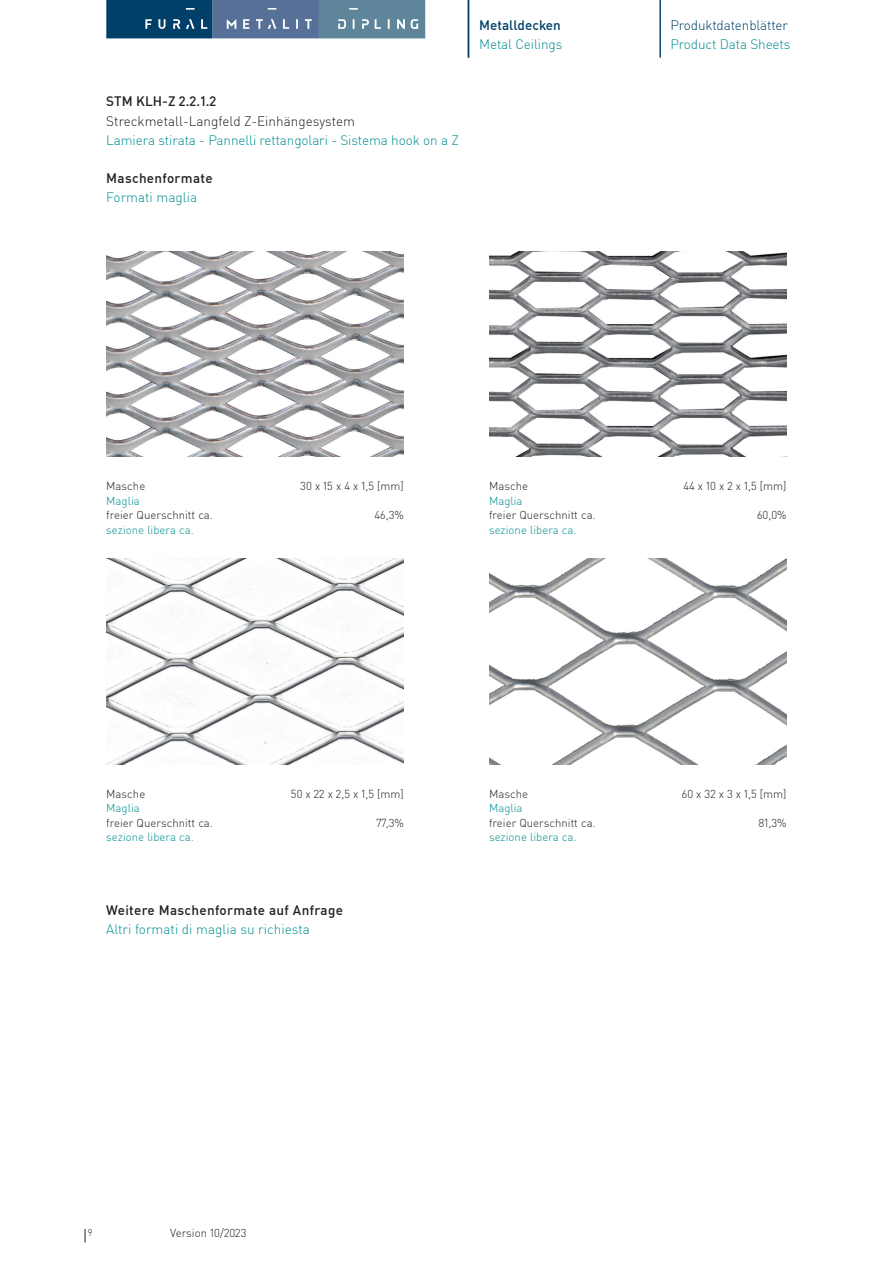
<style>
.page{position:relative;width:893px;height:1263px;background:#fff}
.page>*{position:absolute;margin:0;border:0;box-sizing:border-box;transform-origin:0 0}
.t1{font:300 13.5px "DIN Pro";letter-spacing:-.01em;color:#008e90}
.t2{font:500 13.5px "DIN Pro";letter-spacing:.025em;color:#231f20}
.t3{font:300 13.5px "DIN Pro";color:#231f20}
.t4{font:300 13.5px "DIN Pro";letter-spacing:-.01em;color:#004068}
.t5{font:500 13.5px "DIN Pro";letter-spacing:.005em;color:#004068}
.t6{font:300 11.4px "DIN Pro";color:#231f20}
.t7{font:300 11.4px "DIN Pro";color:#008e90}
.t8{font:300 9.6px "DIN Pro";color:#231f20}
</style>
<div class="page">
<svg style="left:106px;top:0;width:319px;height:38px;background:#466f8e"></svg>
<img style="left:106px;top:251px;width:298px;height:206px">
<img style="left:489px;top:251px;width:298px;height:206px">
<img style="left:106px;top:559px;width:298px;height:205px">
<img style="left:489px;top:559px;width:298px;height:205px">
<svg style="left:85px;top:1229px;width:1px;height:13px"></svg>
<hr style="left:468px;top:0;width:1px;height:58px;background:#004068">
<hr style="left:660px;top:0;width:1px;height:58px;background:#004068">
<p class="t2" style="left:106px;top:91px;width:112px">STM KLH-Z 2.2.1.2</p>
<p class="t3" style="left:106px;top:110px;width:250px">Streckmetall-Langfeld Z-Einhängesystem</p>
<p class="t1" style="left:106px;top:130px;width:354px">Lamiera stirata - Pannelli rettangolari - Sistema hook on a Z</p>
<p class="t2" style="left:106px;top:168px;width:108px">Maschenformate</p>
<p class="t1" style="left:106px;top:187px;width:93px">Formati maglia</p>
<p class="t5" style="left:479px;top:14px;width:83px">Metalldecken</p>
<p class="t4" style="left:670px;top:14px;width:119px">Produktdatenblätter</p>
<p class="t1" style="left:479px;top:34px;width:85px">Metal Ceilings</p>
<p class="t1" style="left:670px;top:34px;width:122px">Product Data Sheets</p>
<p class="t6" style="left:106px;top:478px;width:41px">Masche</p>
<p class="t6" style="left:300px;top:478px;width:105px">30 x 15 x 4 x 1,5 [mm]</p>
<p class="t6" style="left:106px;top:506px;width:108px">freier Querschnitt ca.</p>
<p class="t6" style="left:375px;top:506px;width:31px">46,3%</p>
<p class="t7" style="left:106px;top:492px;width:35px">Maglia</p>
<p class="t7" style="left:106px;top:521px;width:89px">sezione libera ca.</p>
<p class="t6" style="left:489px;top:478px;width:41px">Masche</p>
<p class="t6" style="left:683px;top:478px;width:105px">44 x 10 x 2 x 1,5 [mm]</p>
<p class="t6" style="left:489px;top:506px;width:108px">freier Querschnitt ca.</p>
<p class="t6" style="left:757px;top:506px;width:31px">60,0%</p>
<p class="t7" style="left:489px;top:492px;width:35px">Maglia</p>
<p class="t7" style="left:489px;top:521px;width:89px">sezione libera ca.</p>
<p class="t6" style="left:106px;top:785px;width:41px">Masche</p>
<p class="t6" style="left:291px;top:785px;width:114px">50 x 22 x 2,5 x 1,5 [mm]</p>
<p class="t6" style="left:106px;top:814px;width:108px">freier Querschnitt ca.</p>
<p class="t6" style="left:376px;top:814px;width:29px">77,3%</p>
<p class="t7" style="left:106px;top:800px;width:35px">Maglia</p>
<p class="t7" style="left:106px;top:828px;width:89px">sezione libera ca.</p>
<p class="t2" style="left:106px;top:899px;width:238px">Weitere Maschenformate auf Anfrage</p>
<p class="t1" style="left:106px;top:919px;width:205px">Altri formati di maglia su richiesta</p>
<p class="t6" style="left:489px;top:785px;width:41px">Masche</p>
<p class="t6" style="left:682px;top:785px;width:106px">60 x 32 x 3 x 1,5 [mm]</p>
<p class="t6" style="left:489px;top:814px;width:108px">freier Querschnitt ca.</p>
<p class="t6" style="left:758px;top:814px;width:30px">81,3%</p>
<p class="t7" style="left:489px;top:800px;width:35px">Maglia</p>
<p class="t7" style="left:489px;top:828px;width:89px">sezione libera ca.</p>
<p class="t8" style="left:88px;top:1225px;width:6px">9</p>
<p class="t6" style="left:170px;top:1224px;width:78px">Version 10/2023</p>
</div>
